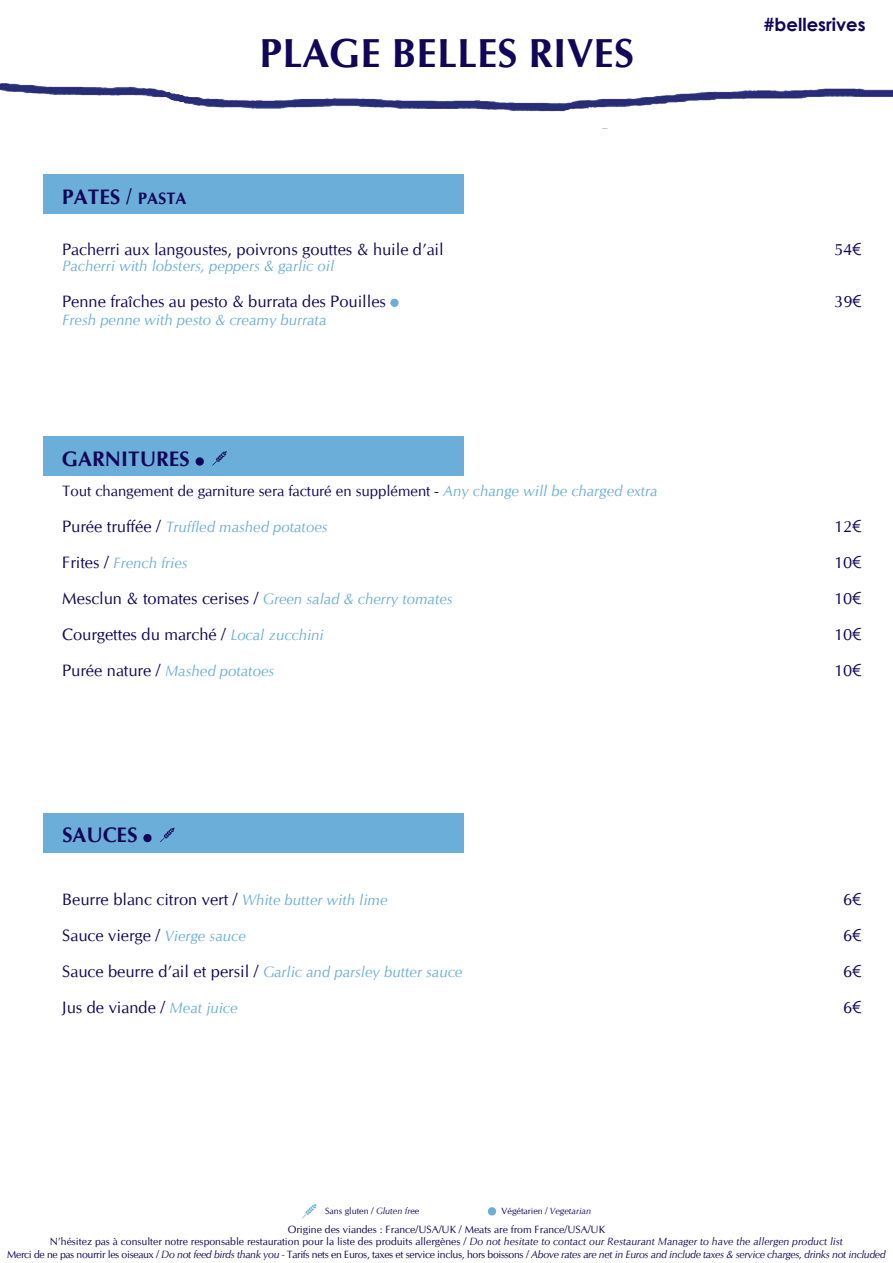
<style>
.page{position:relative;width:893px;height:1263px;background:#fff}
.page>*{position:absolute;margin:0;border:0;box-sizing:border-box;transform-origin:0 0}
.t1{font:700 40.5px "CG Omega";color:#110658}
.t2{font:700 21px "CG Omega";color:#110658}
.t3{font:700 18px "Century Gothic";color:#110658}
.t4{font:16.5px "CG Omega";color:#110658}
.t5{font:italic 15px "CG Omega";color:#6baeda}
.t6{font:15px "CG Omega";color:#110658}
.t7{font:10.5px "CG Omega";color:#110658}
.t8{font:italic 10.5px "CG Omega";letter-spacing:-.03em;color:#110658}
.t9{font:9px "CG Omega";color:#110658}
.s1{font-size:16.5px}
.s2{font-family:"Century Gothic"}
.s3{font-style:italic;color:#6baeda}
.s4{font-style:normal;font-size:16.5px;color:#110658}
.s5{font-style:italic;font-size:15px;color:#6baeda}
.s6{font-style:italic;font-size:15px;color:#6badd9}
.s7{font-style:italic}
.s8{font-style:normal}
</style>
<div class="page">
<img style="left:0;top:83px;width:893px;height:46px">
<svg style="left:302px;top:1204px;width:14px;height:14px"></svg>
<div style="left:488px;top:1207px;width:8px;height:8px;background:#6baeda;border-radius:50%"></div>
<div style="left:43px;top:174px;width:420px;height:40px;background:#6baeda"></div>
<div style="left:390px;top:299px;width:9px;height:8px;background:#6baeda;border-radius:50%"></div>
<div style="left:43px;top:436px;width:420px;height:40px;background:#6baeda"></div>
<div style="left:196px;top:457px;width:8px;height:9px;background:#110658;border-radius:50%"></div>
<svg style="left:212px;top:451px;width:15px;height:15px"></svg>
<div style="left:43px;top:813px;width:421px;height:39px;background:#6baeda"></div>
<div style="left:143px;top:834px;width:9px;height:8px;background:#110658;border-radius:50%"></div>
<svg style="left:160px;top:828px;width:14px;height:14px"></svg>
<p class="t1" style="left:259px;top:28px;width:376px">PLAGE BELLES RIVES</p>
<p class="t3" style="left:764px;top:10px;width:103px">#bellesrives</p>
<p class="t2" style="left:62px;top:183px;width:126px">PATES / <span class="s1">PASTA</span></p>
<p class="t4" style="left:62px;top:240px;width:383px">Pacherri aux langoustes, poivrons gouttes &amp; huile d’ail</p>
<p class="t4" style="left:834px;top:240px;width:29px">54<span class="s2">€</span></p>
<p class="t5" style="left:62px;top:257px;width:274px">Pacherri with lobsters, peppers &amp; garlic oil</p>
<p class="t4" style="left:62px;top:292px;width:325px">Penne fraîches au pesto &amp; burrata des Pouilles</p>
<p class="t4" style="left:834px;top:292px;width:29px">39<span class="s2">€</span></p>
<p class="t5" style="left:62px;top:311px;width:266px">Fresh penne with pesto &amp; creamy burrata</p>
<p class="t2" style="left:62px;top:445px;width:129px">GARNITURES</p>
<p class="t6" style="left:62px;top:483px;width:597px">Tout changement de garniture sera facturé en supplément - <span class="s3">Any change will be charged extra</span></p>
<p class="t5" style="left:62px;top:518px;width:267px"><span class="s4">Purée truffée /</span> Truffled mashed potatoes</p>
<p class="t4" style="left:834px;top:517px;width:29px">12<span class="s2">€</span></p>
<p class="t5" style="left:62px;top:554px;width:127px"><span class="s4">Frites /</span> French fries</p>
<p class="t4" style="left:834px;top:553px;width:29px">10<span class="s2">€</span></p>
<p class="t5" style="left:62px;top:590px;width:392px"><span class="s4">Mesclun &amp; tomates cerises /</span> Green salad &amp; cherry tomates</p>
<p class="t4" style="left:834px;top:589px;width:29px">10<span class="s2">€</span></p>
<p class="t4" style="left:62px;top:625px;width:263px">Courgettes du marché / <span class="s5">Local zucchini</span></p>
<p class="t4" style="left:834px;top:625px;width:29px">10<span class="s2">€</span></p>
<p class="t5" style="left:62px;top:662px;width:214px"><span class="s4">Purée nature /</span> Mashed potatoes</p>
<p class="t4" style="left:834px;top:661px;width:29px">10<span class="s2">€</span></p>
<p class="t2" style="left:62px;top:822px;width:77px">SAUCES</p>
<p class="t4" style="left:62px;top:890px;width:327px">Beurre blanc citron vert / <span class="s5">White butter with lime</span></p>
<p class="t4" style="left:843px;top:890px;width:20px">6<span class="s2">€</span></p>
<p class="t4" style="left:62px;top:926px;width:185px">Sauce vierge / <span class="s5">Vierge sauce</span></p>
<p class="t4" style="left:843px;top:926px;width:20px">6<span class="s2">€</span></p>
<p class="t5" style="left:62px;top:962px;width:402px"><span class="s4">Sauce beurre d’ail et persil /</span> Garlic and parsley butter sauce</p>
<p class="t4" style="left:843px;top:962px;width:20px">6<span class="s2">€</span></p>
<p class="t4" style="left:62px;top:998px;width:177px">Jus de viande / <span class="s6">Meat juice</span></p>
<p class="t4" style="left:843px;top:998px;width:20px">6<span class="s2">€</span></p>
<p class="t9" style="left:325px;top:1205px;width:96px">Sans gluten / <span class="s7">Gluten fr</span>ee</p>
<p class="t9" style="left:502px;top:1205px;width:91px">Végétarien / <span class="s7">Vegetarian</span></p>
<p class="t7" style="left:288px;top:1223px;width:319px">Origine des viandes : France/USA/UK / Meats are from France/USA/UK</p>
<p class="t7" style="left:50px;top:1235px;width:795px">N’hésitez pas à consulter notre responsable restauration pour la liste des produits allergènes / <span class="s7">Do not hesitate to contact our Restaurant Manager to have the allergen product list</span></p>
<p class="t8" style="left:7px;top:1248px;width:880px"><span class="s8">Merci de ne pas nourrir les oiseaux /</span> Do not feed birds thank you - <span class="s8">Tarifs nets en Euros, taxes et service inclus, hors boissons /</span> Above rates are net in Euros and include taxes &amp; service charges, drinks not included</p>
</div>
